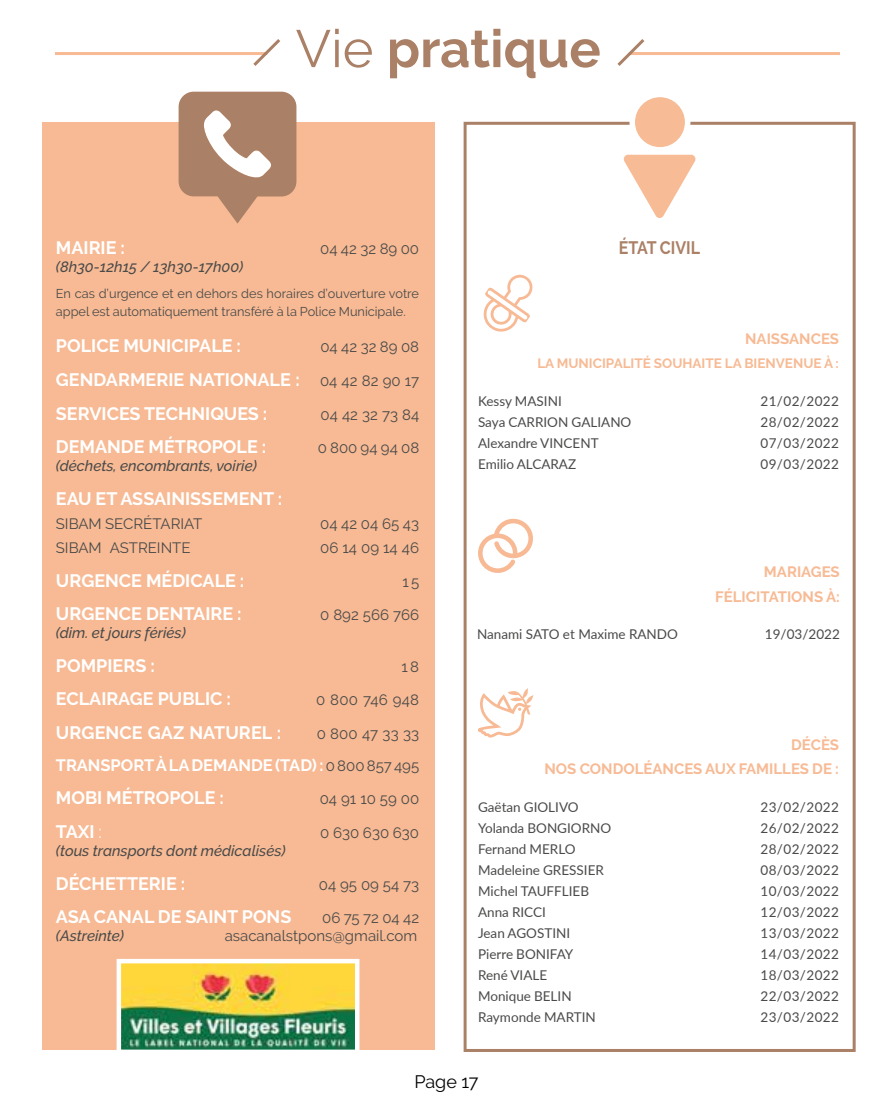
<style>
.page{position:relative;width:893px;height:1106px;background:#fff}
.page>*{position:absolute;margin:0;border:0;box-sizing:border-box;transform-origin:0 0}
.t1{font:700 52.5px "Raleway";color:#aa8066}
.t2{font:700 18px/33.6px "Raleway";color:#fff}
.t3{font:700 18px "Raleway";color:#aa8066;scale:.89 1}
.t4{font:18px "Raleway";color:#000}
.t5{font:700 16.5px "Raleway";color:#fff}
.t6{font:15px "Raleway";color:#4a4a49}
.t7{font:italic 500 15px "Raleway";color:#4a4a49}
.t8{font:700 15px/24px "Raleway";color:#f7ba94;text-align:right}
.t9{font:13.5px "Lato";color:#4a4a49}
.t10{font:700 13.5px "Raleway";color:#f7ba94}
.t11{font:12.75px/18px "Raleway";color:#4a4a49}
.s1{font-weight:400}
.s2{font-weight:400;font-size:15px;color:#4a4a49}
</style>
<div class="page">
<hr style="left:55px;top:52px;width:212px;height:3px;background:#f7ba94">
<svg style="left:253px;top:39px;width:28px;height:27px"></svg>
<hr style="left:629px;top:52px;width:211px;height:3px;background:#f7ba94">
<svg style="left:617px;top:39px;width:28px;height:27px"></svg>
<div style="left:42px;top:122px;width:392px;height:927px;background:#f7ba94"></div>
<div style="left:464px;top:122px;width:392px;height:930px;border:3px solid #aa8066"></div>
<svg style="left:179px;top:92px;width:117px;height:131px"></svg>
<svg style="left:618px;top:97px;width:83px;height:121px"></svg>
<svg style="left:478px;top:688px;width:55px;height:49px"></svg>
<img style="left:114px;top:958px;width:248px;height:92px">
<svg style="left:483px;top:274px;width:50px;height:58px"></svg>
<svg style="left:478px;top:519px;width:55px;height:54px"></svg>
<h1 class="t1" style="left:296px;top:19px;width:307px"><span class="s1">Vie</span> pratique</h1>
<h2 class="t2" style="left:56px;top:231px;width:71px">MAIRIE :</h2>
<p class="t6" style="left:320px;top:240px;width:101px">04 42 32 89 00</p>
<p class="t7" style="left:56px;top:258px;width:189px">(8h30-12h15 / 13h30-17h00)</p>
<p class="t11" style="left:56px;top:284px;width:365px">En cas d’urgence et en dehors des horaires d’ouverture votre appel est automatiquement transféré à la Police Municipale.</p>
<h2 class="t2" style="left:56px;top:329px;width:187px">POLICE MUNICIPALE :</h2>
<p class="t6" style="left:320px;top:338px;width:100px">04 42 32 89 08</p>
<h2 class="t2" style="left:56px;top:363px;width:365px">GENDARMERIE NATIONALE : <span class="s2">04 42 82 90 17<br></span>SERVICES TECHNIQUES :</h2>
<p class="t6" style="left:321px;top:406px;width:100px">04 42 32 73 84</p>
<h2 class="t2" style="left:56px;top:430px;width:212px">DEMANDE MÉTROPOLE :</h2>
<p class="t6" style="left:318px;top:439px;width:103px">0 800 94 94 08</p>
<p class="t7" style="left:56px;top:457px;width:203px">(déchets, encombrants, voirie)</p>
<h2 class="t2" style="left:56px;top:482px;width:228px">EAU ET ASSAINISSEMENT :</h2>
<p class="t6" style="left:56px;top:515px;width:148px">SIBAM SECRÉTARIAT</p>
<p class="t6" style="left:320px;top:515px;width:101px">04 42 04 65 43</p>
<p class="t6" style="left:56px;top:539px;width:136px">SIBAM ASTREINTE</p>
<p class="t6" style="left:320px;top:539px;width:100px">06 14 09 14 46</p>
<h2 class="t2" style="left:56px;top:563px;width:190px">URGENCE MÉDICALE :</h2>
<p class="t6" style="left:402px;top:572px;width:18px">15</p>
<h2 class="t2" style="left:56px;top:597px;width:187px">URGENCE DENTAIRE :</h2>
<p class="t6" style="left:320px;top:606px;width:101px">0 892 566 766</p>
<p class="t7" style="left:56px;top:624px;width:132px">(dim. et jours fériés)</p>
<h2 class="t2" style="left:56px;top:648px;width:100px">POMPIERS :</h2>
<p class="t6" style="left:401px;top:658px;width:19px">18</p>
<h2 class="t2" style="left:56px;top:682px;width:177px">ECLAIRAGE PUBLIC :</h2>
<p class="t6" style="left:316px;top:691px;width:105px">0 800 746 948</p>
<h2 class="t2" style="left:56px;top:716px;width:227px">URGENCE GAZ NATUREL :</h2>
<p class="t6" style="left:317px;top:725px;width:104px">0 800 47 33 33</p>
<p class="t5" style="left:56px;top:755px;width:365px">TRANSPORT À LA DEMANDE (TAD) : <span class="s2">0 800 857 495</span></p>
<h2 class="t2" style="left:56px;top:781px;width:170px">MOBI MÉTROPOLE :</h2>
<p class="t6" style="left:320px;top:790px;width:101px">04 91 10 59 00</p>
<h2 class="t2" style="left:56px;top:815px;width:48px">TAXI <span class="s1">:</span></h2>
<p class="t6" style="left:320px;top:824px;width:101px">0 630 630 630</p>
<p class="t7" style="left:56px;top:842px;width:231px">(tous transports dont médicalisés)</p>
<h2 class="t2" style="left:56px;top:866px;width:131px">DÉCHETTERIE :</h2>
<p class="t6" style="left:319px;top:875px;width:102px">04 95 09 54 73</p>
<h2 class="t2" style="left:56px;top:900px;width:237px">ASA CANAL DE SAINT PONS</h2>
<p class="t6" style="left:322px;top:909px;width:98px">06 75 72 04 42</p>
<p class="t7" style="left:56px;top:927px;width:70px">(Astreinte)</p>
<p class="t6" style="left:225px;top:927px;width:194px">asacanalstpons@gmail.com</p>
<h2 class="t3" style="left:619px;top:238px;width:93px">ÉTAT CIVIL</h2>
<p class="t8" style="left:745px;top:327px;width:95px">NAISSANCES</p>
<p class="t10" style="left:537px;top:355px;width:303px">LA MUNICIPALITÉ SOUHAITE LA BIENVENUE À :</p>
<p class="t9" style="left:478px;top:391px;width:85px">Kessy MASINI</p>
<p class="t9" style="left:760px;top:391px;width:80px">21/02/2022</p>
<p class="t9" style="left:478px;top:412px;width:155px">Saya CARRION GALIANO</p>
<p class="t9" style="left:760px;top:412px;width:80px">28/02/2022</p>
<p class="t9" style="left:478px;top:433px;width:122px">Alexandre VINCENT</p>
<p class="t9" style="left:760px;top:433px;width:80px">07/03/2022</p>
<p class="t9" style="left:478px;top:454px;width:100px">Emilio ALCARAZ</p>
<p class="t9" style="left:760px;top:454px;width:80px">09/03/2022</p>
<p class="t8" style="left:715px;top:560px;width:126px">MARIAGES<br>FÉLICITATIONS À:</p>
<p class="t9" style="left:477px;top:624px;width:203px">Nanami SATO et Maxime RANDO</p>
<p class="t9" style="left:765px;top:624px;width:76px">19/03/2022</p>
<p class="t8" style="left:544px;top:732px;width:296px">DÉCÈS<br>NOS CONDOLÉANCES AUX FAMILLES DE :</p>
<p class="t9" style="left:478px;top:797px;width:102px">Gaëtan GIOLIVO</p>
<p class="t9" style="left:760px;top:797px;width:80px">23/02/2022</p>
<p class="t9" style="left:478px;top:818px;width:135px">Yolanda BONGIORNO</p>
<p class="t9" style="left:760px;top:818px;width:80px">26/02/2022</p>
<p class="t9" style="left:478px;top:839px;width:99px">Fernand MERLO</p>
<p class="t9" style="left:760px;top:839px;width:80px">28/02/2022</p>
<p class="t9" style="left:478px;top:860px;width:127px">Madeleine GRESSIER</p>
<p class="t9" style="left:760px;top:860px;width:80px">08/03/2022</p>
<p class="t9" style="left:478px;top:881px;width:113px">Michel TAUFFLIEB</p>
<p class="t9" style="left:760px;top:881px;width:80px">10/03/2022</p>
<p class="t9" style="left:478px;top:902px;width:69px">Anna RICCI</p>
<p class="t9" style="left:760px;top:902px;width:80px">12/03/2022</p>
<p class="t9" style="left:478px;top:923px;width:94px">Jean AGOSTINI</p>
<p class="t9" style="left:760px;top:923px;width:80px">13/03/2022</p>
<p class="t9" style="left:478px;top:944px;width:97px">Pierre BONIFAY</p>
<p class="t9" style="left:760px;top:944px;width:80px">14/03/2022</p>
<p class="t9" style="left:478px;top:965px;width:71px">René VIALE</p>
<p class="t9" style="left:760px;top:965px;width:80px">18/03/2022</p>
<p class="t9" style="left:478px;top:986px;width:95px">Monique BELIN</p>
<p class="t9" style="left:760px;top:986px;width:80px">22/03/2022</p>
<p class="t9" style="left:478px;top:1007px;width:119px">Raymonde MARTIN</p>
<p class="t9" style="left:760px;top:1007px;width:80px">23/03/2022</p>
<h2 class="t4" style="left:414px;top:1071px;width:66px">Page 17</h2>
</div>
